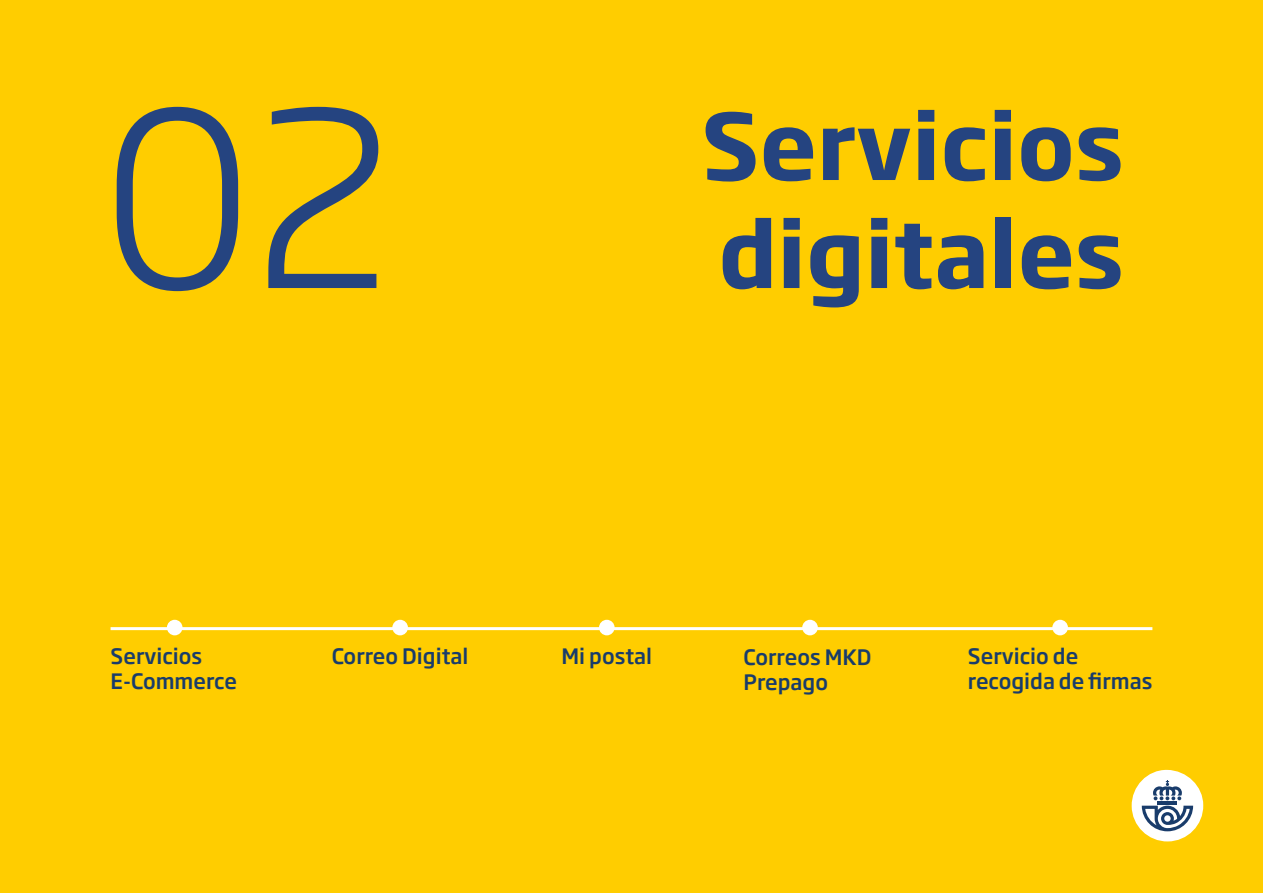
<style>
.page{position:relative;width:1263px;height:893px;background:#ffcd00}
.page>*{position:absolute;margin:0;border:0;box-sizing:border-box;transform-origin:0 0}
.t1{font:300 240px "Soho Gothic Pro";color:#254480}
.t2{font:700 90px/108px "Soho Gothic Pro";color:#254480}
.t3{font:500 21px/25.2px "Soho Gothic Pro";color:#193c6b}
</style>
<div class="page">
<div style="left:1131px;top:770px;width:72px;height:72px;background:#fff;border-radius:50%"></div>
<svg style="left:1153px;top:780px;width:29px;height:20px"></svg>
<hr style="left:1158px;top:801px;width:19px;height:4px;background:#193c6b">
<svg style="left:1142px;top:806px;width:51px;height:25px"></svg>
<hr style="left:111px;top:627px;width:1041px;height:3px;background:#fff">
<div style="left:167px;top:620px;width:15px;height:15px;background:#fff;border-radius:50%"></div>
<div style="left:802px;top:620px;width:16px;height:15px;background:#fff;border-radius:50%"></div>
<div style="left:599px;top:620px;width:16px;height:15px;background:#fff;border-radius:50%"></div>
<div style="left:392px;top:620px;width:16px;height:15px;background:#fff;border-radius:50%"></div>
<div style="left:1052px;top:620px;width:16px;height:15px;background:#fff;border-radius:50%"></div>
<h1 class="t1" style="left:102px;top:12px;width:292px">02</h1>
<h2 class="t2" style="left:701px;top:87px;width:424px">Servicios digitales</h2>
<p class="t3" style="left:111px;top:642px;width:128px">Servicios<br>E-Commerce</p>
<p class="t3" style="left:332px;top:642px;width:138px">Correo Digital</p>
<p class="t3" style="left:561px;top:642px;width:92px">Mi postal</p>
<p class="t3" style="left:743px;top:643px;width:129px">Correos MKD<br>Prepago</p>
<p class="t3" style="left:968px;top:642px;width:186px">Servicio de recogida de firmas</p>
</div>
